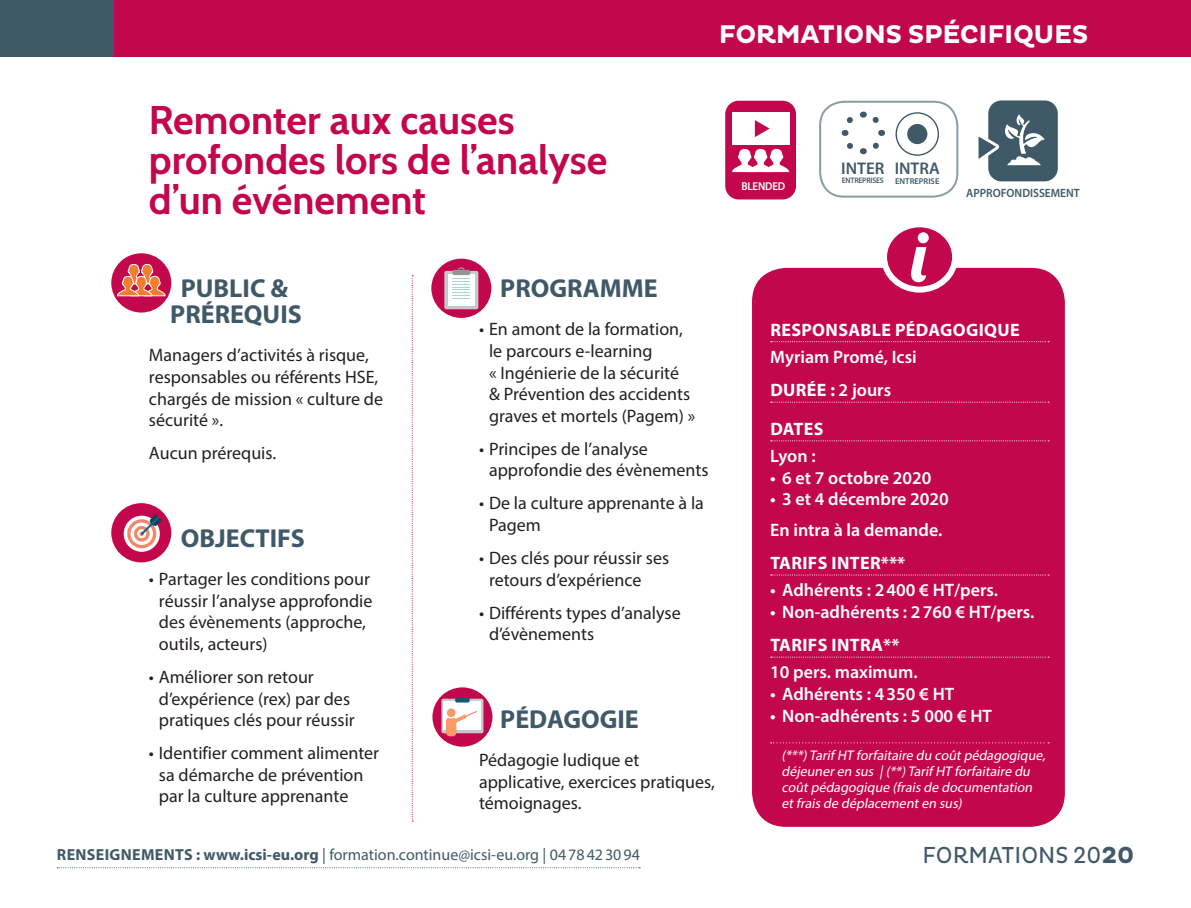
<style>
.page{position:relative;width:1191px;height:908px;background:#fff}
.page>*{position:absolute;margin:0;border:0;box-sizing:border-box;transform-origin:0 0}
._2017_Grand_Titre{font:700 40px/40px "Cabin";color:#c3074d}
._2017_T2_FHOS{font:700 26px/26px "Myriad Pro";color:#405968;text-align:center}
.t1{font:700 26px "Pluto";letter-spacing:-.015em;color:#fff}
.t2{font:23.6px "Pluto Cond";color:#405968}
._2017_Txt_courant{font:18px/21.6px "Myriad Pro";color:#231f20}
._2017_INFOS_Texte{font:600 18px "Myriad Pro";color:#fff}
._2017_FHOS__INFOS_Ti{font:700 18px "Myriad Pro";letter-spacing:.02em;color:#fff}
.t3{font:600 17px "Myriad Pro";color:#405968}
.t4{font:16px "Myriad Pro";color:#405968}
.Infos_TARIFS{font:italic 14px/16px "Myriad Pro";color:#fff}
.t5{font:600 12px "Myriad Pro";color:#405968;scale:.95 1}
.t6{font:600 11.4px "Myriad Pro";letter-spacing:-.02em;color:#fff;scale:.95 1}
.t7{font:600 8.4px "Myriad Pro";color:#405968}
.t8{font:600 8px "Myriad Pro";letter-spacing:-.02em;color:#405968;scale:.95 1}
.s1{font-weight:600}
.s2{font-weight:700}
.s3{font-family:"Pluto";font-weight:700}
</style>
<div class="page">
<div style="left:113px;top:0;width:1078px;height:57px;background:#c3074d"></div>
<div style="left:0;top:0;width:113px;height:56px;background:#405968"></div>
<svg style="left:108px;top:250px;width:66px;height:65px"></svg>
<svg style="left:117px;top:264px;width:49px;height:47px"></svg>
<div style="left:105px;top:247px;width:72px;height:71px;border:6px solid #fff;border-radius:50%"></div>
<svg style="left:108px;top:500px;width:66px;height:65px;fill:#c3074d"></svg>
<svg style="left:124px;top:515px;width:36px;height:36px"></svg>
<svg style="left:127px;top:519px;width:29px;height:29px"></svg>
<svg style="left:131px;top:522px;width:22px;height:22px"></svg>
<svg style="left:134px;top:525px;width:16px;height:16px"></svg>
<svg style="left:137px;top:529px;width:9px;height:9px"></svg>
<svg style="left:139px;top:513px;width:23px;height:23px"></svg>
<div style="left:105px;top:497px;width:72px;height:71px;border:6px solid #fff;border-radius:50%"></div>
<svg style="left:428px;top:255px;width:66px;height:66px;fill:#c3074d"></svg>
<svg style="left:444px;top:271px;width:34px;height:38px"></svg>
<div style="left:448px;top:273px;width:26px;height:32px;background:#fff"></div>
<svg style="left:452px;top:278px;width:18px;height:21px"></svg>
<div style="left:452px;top:270px;width:18px;height:5px;background:#939598;border-radius:2px"></div>
<svg style="left:458px;top:267px;width:6px;height:3px"></svg>
<div style="left:425px;top:252px;width:72px;height:72px;border:6px solid #fff;border-radius:50%"></div>
<svg style="left:429px;top:684px;width:66px;height:65px;fill:#c3074d"></svg>
<div style="left:455px;top:697px;width:14px;height:5px;background:#931c57;border-radius:2px"></div>
<div style="left:446px;top:717px;width:10px;height:19px;background:#f89b69;border-radius:4px"></div>
<svg style="left:441px;top:698px;width:42px;height:35px"></svg>
<div style="left:446px;top:707px;width:10px;height:10px;background:#f89b69;border-radius:50%"></div>
<div style="left:446px;top:707px;width:11px;height:11px;border:1px solid #fff;border-radius:50%"></div>
<div style="left:426px;top:681px;width:72px;height:71px;border:6px solid #fff;border-radius:50%"></div>
<div style="left:752px;top:268px;width:313px;height:558px;background:#c3074d;border-radius:34px"></div>
<svg style="left:770px;top:341px;width:279px;height:1px"></svg>
<svg style="left:770px;top:401px;width:279px;height:1px"></svg>
<svg style="left:770px;top:440px;width:279px;height:1px"></svg>
<svg style="left:770px;top:574px;width:279px;height:1px"></svg>
<svg style="left:770px;top:656px;width:279px;height:1px"></svg>
<svg style="left:770px;top:742px;width:279px;height:1px"></svg>
<svg style="left:884px;top:224px;width:71px;height:65px;fill:#c3074d"></svg>
<svg style="left:911px;top:232px;width:17px;height:50px"></svg>
<div style="left:881px;top:221px;width:77px;height:71px;border:6px solid #fff;border-radius:50%"></div>
<svg style="left:412px;top:275px;width:1px;height:546px"></svg>
<div style="left:819px;top:101px;width:139px;height:96px;border:2px solid #889ea5;border-radius:24px"></div>
<div style="left:907px;top:124px;width:20px;height:20px;background:#405968;border-radius:50%"></div>
<div style="left:895px;top:112px;width:44px;height:44px;border:1px solid #405968;border-radius:50%"></div>
<svg style="left:841px;top:111px;width:44px;height:44px"></svg>
<div style="left:725px;top:101px;width:71px;height:98px;background:#c3074d;border-radius:13px"></div>
<div style="left:732px;top:112px;width:57px;height:33px;background:#fff"></div>
<svg style="left:732px;top:149px;width:57px;height:23px"></svg>
<svg style="left:755px;top:120px;width:14px;height:17px"></svg>
<div style="left:988px;top:100px;width:69px;height:81px;background:#405968;border-radius:13px"></div>
<svg style="left:978px;top:114px;width:66px;height:51px"></svg>
<p class="_2017_Grand_Titre" style="left:149px;top:100px;width:460px">Remonter aux causes profondes lors de l’analyse d’un événement</p>
<p class="t1" style="left:718px;top:19px;width:371px">FORMATIONS SPÉCIFIQUES</p>
<p class="t6" style="left:741px;top:179px;width:47px">BLENDED</p>
<p class="t3" style="left:841px;top:157px;width:45px">INTER</p>
<p class="t8" style="left:841px;top:175px;width:46px">ENTREPRISES</p>
<p class="t3" style="left:894px;top:157px;width:47px">INTRA</p>
<p class="t7" style="left:895px;top:175px;width:46px">ENTREPRISE</p>
<p class="t5" style="left:966px;top:185px;width:121px">APPROFONDISSEMENT</p>
<p class="_2017_T2_FHOS" style="left:170px;top:274px;width:133px">PUBLIC &amp;<br>PRÉREQUIS</p>
<p class="_2017_Txt_courant" style="left:149px;top:344px;width:236px">Managers d’activités à risque, responsables ou référents HSE, chargés de mission « culture de sécurité ».</p>
<p class="_2017_Txt_courant" style="left:149px;top:442px;width:129px">Aucun prérequis.</p>
<p class="_2017_T2_FHOS" style="left:181px;top:523px;width:126px">OBJECTIFS</p>
<p class="_2017_Txt_courant" style="left:159px;top:567px;width:215px;text-indent:-10px">• Partager les conditions pour réussir l’analyse approfondie des évènements (approche, outils, acteurs)</p>
<p class="_2017_Txt_courant" style="left:159px;top:665px;width:197px;text-indent:-10px">• Améliorer son retour d’expérience (rex) par des pratiques clés pour réussir</p>
<p class="_2017_Txt_courant" style="left:159px;top:741px;width:222px;text-indent:-10px">• Identifier comment alimenter sa démarche de prévention par la culture apprenante</p>
<p class="_2017_T2_FHOS" style="left:500px;top:274px;width:159px">PROGRAMME</p>
<p class="_2017_Txt_courant" style="left:489px;top:318px;width:208px;text-indent:-10px">• En amont de la formation, le parcours e-learning<br>« Ingénierie de la sécurité<br>&amp; Prévention des accidents graves et mortels (Pagem) »</p>
<p class="_2017_Txt_courant" style="left:489px;top:437px;width:221px;text-indent:-10px">• Principes de l’analyse approfondie des évènements</p>
<p class="_2017_Txt_courant" style="left:489px;top:492px;width:216px;text-indent:-10px">• De la culture apprenante à la<br>Pagem</p>
<p class="_2017_Txt_courant" style="left:489px;top:546px;width:182px;text-indent:-10px">• Des clés pour réussir ses retours d’expérience</p>
<p class="_2017_Txt_courant" style="left:489px;top:601px;width:193px;text-indent:-10px">• Différents types d’analyse d’évènements</p>
<p class="_2017_T2_FHOS" style="left:500px;top:704px;width:140px">PÉDAGOGIE</p>
<p class="_2017_Txt_courant" style="left:479px;top:748px;width:237px">Pédagogie ludique et applicative, exercices pratiques, témoignages.</p>
<p class="_2017_FHOS__INFOS_Ti" style="left:770px;top:317px;width:251px">RESPONSABLE PÉDAGOGIQUE</p>
<p class="_2017_INFOS_Texte" style="left:770px;top:345px;width:148px">Myriam Promé, Icsi</p>
<p class="_2017_FHOS__INFOS_Ti" style="left:770px;top:378px;width:122px">DURÉE : <span class="s1">2 jours</span></p>
<p class="_2017_FHOS__INFOS_Ti" style="left:770px;top:416px;width:55px">DATES</p>
<p class="_2017_INFOS_Texte" style="left:770px;top:444px;width:47px">Lyon :</p>
<p class="_2017_INFOS_Texte" style="left:770px;top:466px;width:163px">• 6 et 7 octobre 2020</p>
<p class="_2017_INFOS_Texte" style="left:770px;top:487px;width:180px">• 3 et 4 décembre 2020</p>
<p class="_2017_INFOS_Texte" style="left:770px;top:518px;width:174px">En intra à la demande.</p>
<p class="_2017_FHOS__INFOS_Ti" style="left:770px;top:550px;width:137px">TARIFS INTER***</p>
<p class="_2017_INFOS_Texte" style="left:770px;top:578px;width:229px">• Adhérents : 2400 € HT/pers.</p>
<p class="_2017_INFOS_Texte" style="left:770px;top:600px;width:266px">• Non-adhérents : 2760 € HT/pers.</p>
<p class="_2017_FHOS__INFOS_Ti" style="left:770px;top:632px;width:131px">TARIFS INTRA**</p>
<p class="_2017_INFOS_Texte" style="left:770px;top:660px;width:149px">10 pers. maximum.</p>
<p class="_2017_INFOS_Texte" style="left:770px;top:682px;width:186px">• Adhérents : 4350 € HT</p>
<p class="_2017_INFOS_Texte" style="left:770px;top:703px;width:223px">• Non-adhérents : 5 000 € HT</p>
<p class="Infos_TARIFS" style="left:781px;top:747px;width:268px">(***)Tarif HT forfaitaire du coûtpédagogique, déjeuneren sus |(**)Tarif HT forfaitaire du coûtpédagogique (frais de documentation etfrais de déplacementen sus)</p>
<p class="t4" style="left:57px;top:844px;width:584px"><span class="s2">RENSEIGNEMENTS : www.icsi-eu.org</span> | formation.continue@icsi-eu.org | 0478423094</p>
<h3 class="t2" style="left:922px;top:841px;width:213px">FORMATIONS 20<span class="s3">20</span></h3>
</div>
